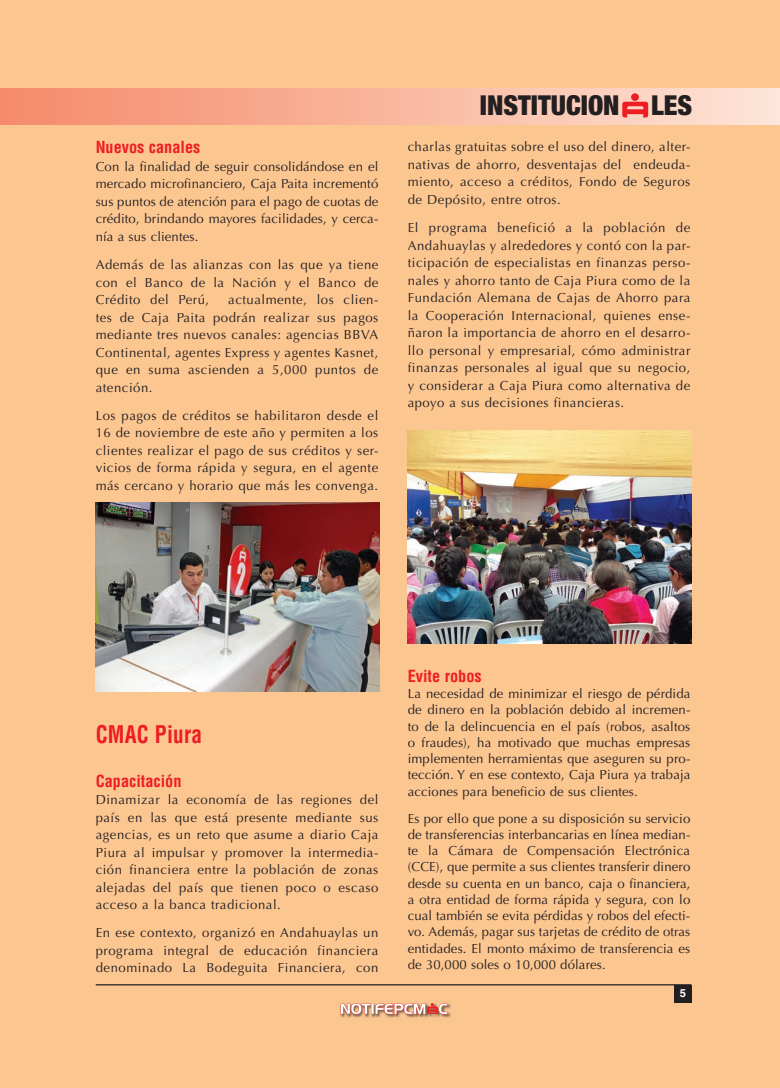
<style>
.page{position:relative;width:780px;height:1088px;background:#fff}
.page>*{position:absolute;margin:0;border:0;box-sizing:border-box;transform-origin:0 0}
.t1{font:900 condensed 27.5px "Helvetica Neue LT Std";color:#231f20}
.t2{font:700 condensed 23.75px "Helvetica LT Std";letter-spacing:.01em;color:#ee1d23;scale:.9 1}
.t3{font:700 condensed 16.25px "Helvetica LT Std";color:#ee1d23}
.t4{font:13.12px/17.5px "Optima LT Std";letter-spacing:.04em;color:#231f20;text-align:justify}
.t5{font:700 11.25px "Helvetica LT Std";color:#fff}
</style>
<div class="page">
<div style="left:18px;top:0;width:762px;height:1088px;background:#fcc691"></div>
<div style="left:0;top:0;width:30px;height:1088px;background:#fcc691"></div>
<hr style="left:96px;top:984px;width:595px;height:1px;background:#231f20">
<div style="left:0;top:89px;width:780px;height:35px;background:linear-gradient(to right,#f58a69,#fee4d6)"></div>
<svg style="left:622px;top:102px;width:26px;height:15px"></svg>
<div style="left:631px;top:93px;width:8px;height:8px;background:#ee1d23;border-radius:50%"></div>
<div style="left:673px;top:985px;width:18px;height:17px;background:#231f20"></div>
<img style="left:340px;top:1003px;width:111px;height:15px">
<svg style="left:340px;top:1003px;width:107px;height:11px"></svg>
<img style="left:96px;top:502px;width:283px;height:189px">
<img style="left:407px;top:431px;width:284px;height:212px">
<p class="t3" style="left:96px;top:137px;width:106px">Nuevos canales</p>
<p class="t4" style="left:96px;top:158px;width:284px">Con la finalidad de seguir consolidándose en el mercado microfinanciero, Caja Paita incrementó sus puntos de atención para el pago de cuotas de crédito, brindando mayores facilidades, y cerca&shy;nía a sus clientes.</p>
<p class="t4" style="left:96px;top:256px;width:284px">Además de las alianzas con las que ya tiene con el Banco de la Nación y el Banco de Crédito del Perú,</p>
<p class="t4" style="left:96px;top:291px;width:284px;text-indent:132px">actualmente, los clien&shy;tes de Caja Paita podrán realizar sus pagos mediante tres nuevos canales: agencias BBVA Continental, agentes Express y agentes Kasnet, que en suma ascienden a 5,000 puntos de atención.</p>
<p class="t4" style="left:96px;top:407px;width:284px">Los pagos de créditos se habilitaron desde el 16 de noviembre de este año y permiten a los clientes realizar el pago de sus créditos y ser&shy;vicios de forma rápida y segura, en el agente más cercano y horario que más les convenga.</p>
<h1 class="t1" style="left:480px;top:88px;width:214px">INSTITUCION LES</h1>
<p class="t4" style="left:407px;top:138px;width:284px">charlas gratuitas sobre el uso del dinero, alter&shy;nativas de ahorro, desventajas del endeuda&shy;miento, acceso a créditos, Fondo de Seguros de Depósito, entre otros.</p>
<p class="t4" style="left:407px;top:219px;width:284px">El programa benefició a la población de Andahuaylas y alrededores y contó con la par&shy;ticipación de especialistas en finanzas perso&shy;nales y ahorro tanto de Caja Piura como de la Fundación Alemana de Cajas de Ahorro para la Cooperación Internacional, quienes ense&shy;ñaron la importancia de ahorro en el desarro&shy;llo personal y empresarial, cómo administrar finanzas personales al igual que su negocio, y considerar a Caja Piura como alternativa de apoyo a sus decisiones financieras.</p>
<h2 class="t2" style="left:96px;top:719px;width:120px">CMAC Piura</h2>
<p class="t3" style="left:96px;top:770px;width:87px">Capacitación</p>
<p class="t4" style="left:96px;top:791px;width:284px">Dinamizar la economía de las regiones del país en las que está presente mediante sus agencias, es un reto que asume a diario Caja Piura al impulsar y promover la intermedia&shy;ción financiera entre la población de zonas alejadas del país que tienen poco o escaso acceso a la banca tradicional.</p>
<p class="t4" style="left:96px;top:924px;width:284px">En ese contexto, organizó en Andahuaylas un programa integral de educación financiera denominado La Bodeguita Financiera, con</p>
<p class="t3" style="left:407px;top:666px;width:75px">Evite robos</p>
<p class="t4" style="left:407px;top:686px;width:284px;line-height:16.2px">La necesidad de minimizar el riesgo de pérdida de dinero en la población debido al incremen&shy;to de la delincuencia en el país (robos, asaltos o fraudes), ha motivado que muchas empresas implementen herramientas que aseguren su pro&shy;tección. Y en ese contexto, Caja Piura ya trabaja acciones para beneficio de sus clientes.</p>
<p class="t4" style="left:407px;top:810px;width:284px;line-height:16.2px">Es por ello que pone a su disposición su servicio de transferencias interbancarias en línea median&shy;te la Cámara de Compensación Electrónica (CCE), que permite a sus clientes transferir dinero desde su cuenta en un banco, caja o financiera, a otra entidad de forma rápida y segura, con lo cual también se evita pérdidas y robos del efecti&shy;vo. Además, pagar sus tarjetas de crédito de otras entidades. El monto máximo de transferencia es de 30,000 soles o 10,000 dólares.</p>
<p class="t5" style="left:680px;top:986px;width:8px">5</p>
</div>
